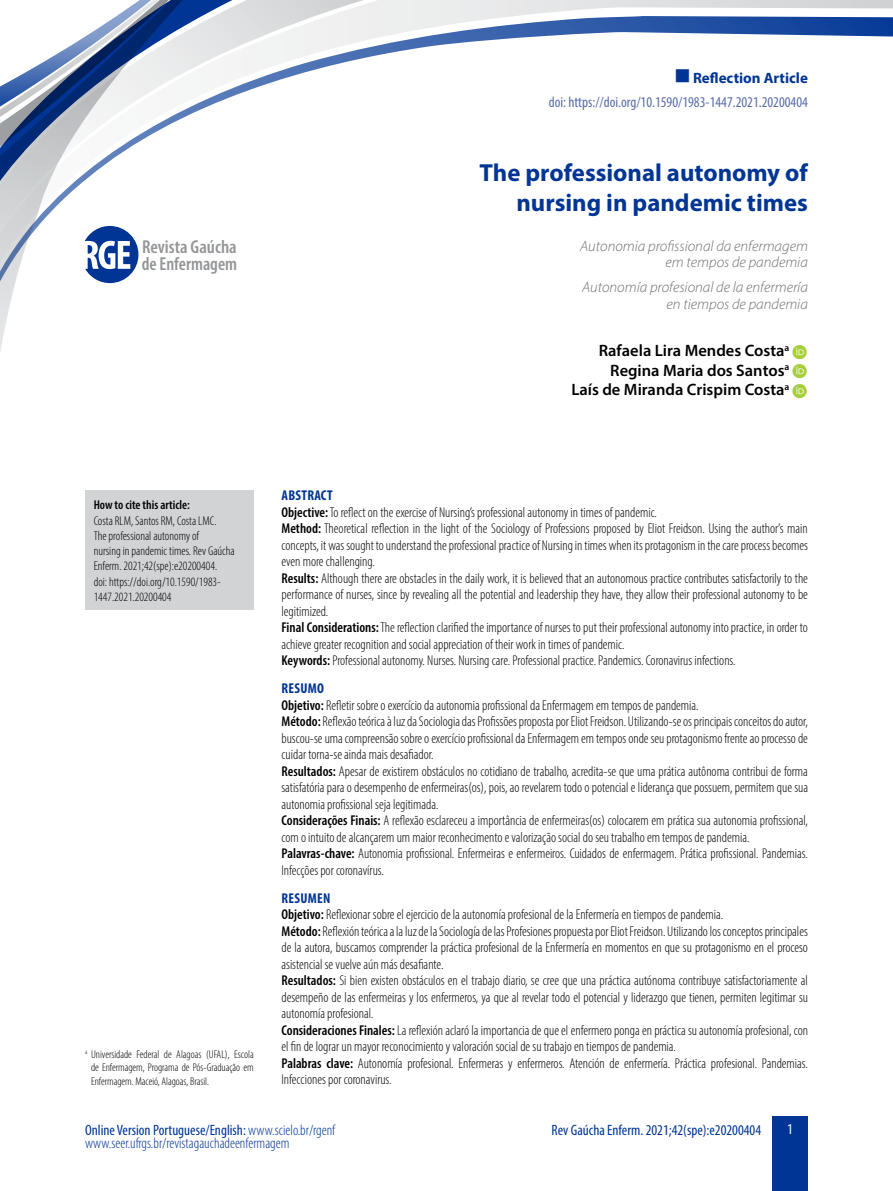
<style>
.page{position:relative;width:893px;height:1191px;background:#fff}
.page>*{position:absolute;margin:0;border:0;box-sizing:border-box;transform-origin:0 0}
.t1{font:700 24.75px/29.7px "Myriad Pro";color:#003595;text-align:right}
.t2{font:600 condensed 18.75px/16.6px "Myriad Pro";color:#939598}
.t3{font:600 16.5px/19.5px "Myriad Pro";color:#000;text-align:right}
.t4{font:italic 300 15px/16.5px "Myriad Pro";color:#6d6e71;text-align:right}
.t5{font:condensed 15px "Myriad Pro";color:#003595}
.t6{font:condensed 15px "Myriad Pro";color:#5a6da7}
.t7{font:300 condensed 15px "Myriad Pro";color:#003595}
.t8{font:700 15px "Myriad Pro";color:#003595}
.t9{font:condensed 15px "Myriad Pro";color:#fff}
.t10{font:300 condensed 14.25px/16.5px "Myriad Pro";color:#000}
.t11{font:300 condensed 12.75px/15.3px "Myriad Pro";color:#000}
.t12{font:600 condensed 12.75px "Myriad Pro";color:#000}
.t13{font:300 condensed 11.25px/13.5px "Myriad Pro";color:#000;text-align:justify}
.s1{font-weight:700;color:#003595}
.s2{font-weight:600}
.s3{font-weight:300}
</style>
<div class="page">
<svg style="left:202px;top:0;width:691px;height:109px"></svg>
<svg style="left:0;top:0;width:202px;height:352px"></svg>
<div style="left:772px;top:1116px;width:36px;height:75px;background:#003595"></div>
<svg style="left:85px;top:226px;width:53px;height:57px"></svg>
<div style="left:85px;top:490px;width:168px;height:120px;background:#d1d3d4"></div>
<svg style="left:676px;top:69px;width:13px;height:14px"></svg>
<p class="t8" style="left:693px;top:68px;width:116px">Reflection Article</p>
<h2 class="t2" style="left:142px;top:238px;width:97px">Revista Gaúcha de Enfermagem</h2>
<p class="t6" style="left:549px;top:93px;width:261px">doi: https://doi.org/10.1590/1983-1447.2021.20200404</p>
<h1 class="t1" style="left:480px;top:157px;width:330px">The professional autonomy of nursing in pandemic times</h1>
<p class="t4" style="left:580px;top:237px;width:229px">Autonomia profissional da enfermagem em tempos de pandemia</p>
<p class="t4" style="left:582px;top:279px;width:227px">Autonomía profesional de la enfermería en tiempos de pandemia</p>
<p class="t3" style="left:571px;top:340px;width:220px">Rafaela Lira Mendes Costa<sup>a<br></sup>Regina Maria dos Santos<sup>a<br></sup>Laís de Miranda Crispim Costa<sup>a</sup></p>
<p class="t12" style="left:94px;top:497px;width:98px">How to cite this article:</p>
<p class="t11" style="left:94px;top:512px;width:143px">Costa RLM, Santos RM, Costa LMC.<br>The professional autonomy of<br>nursing in pandemic times. Rev Gaúcha<br>Enferm. 2021;42(spe):e20200404.<br>doi: https://doi.org/10.1590/1983-<br>1447.2021.20200404</p>
<p class="t13" style="left:91px;top:1047px;width:164px;text-indent:-6px"><sup>a</sup> Universidade Federal de Alagoas (UFAL), Escola de Enfermagem, Programa de Pós-Graduação em Enfermagem. Maceió, Alagoas, Brasil.</p>
<p class="t10" style="left:281px;top:487px;width:528px"><span class="s1">ABSTRACT<br></span><span class="s2">Objective:</span> To reflect on the exercise of Nursing’s professional autonomy in times of pandemic.<br><span class="s2">Method:</span> Theoretical reflection in the light of the Sociology of Professions proposed by Eliot Freidson. Using the author’s main concepts, it was sought to understand the professional practice of Nursing in times when its protagonism in the care process becomes even more challenging.<br><span class="s2">Results:</span> Although there are obstacles in the daily work, it is believed that an autonomous practice contributes satisfactorily to the performance of nurses, since by revealing all the potential and leadership they have, they allow their professional autonomy to be legitimized.<br><span class="s2">Final Considerations:</span> The reflection clarified the importance of nurses to put their professional autonomy into practice, in order to achieve greater recognition and social appreciation of their work in times of pandemic.<br><span class="s2">Keywords:</span> Professional autonomy. Nurses. Nursing care. Professional practice. Pandemics. Coronavirus infections.</p>
<p class="t10" style="left:281px;top:680px;width:528px"><span class="s1">RESUMO<br></span><span class="s2">Objetivo:</span> Refletir sobre o exercício da autonomia profissional da Enfermagem em tempos de pandemia.<br><span class="s2">Método:</span> Reflexão teórica à luz da Sociologia das Profissões proposta por Eliot Freidson. Utilizando-se os principais conceitos do autor, buscou-se uma compreensão sobre o exercício profissional da Enfermagem em tempos onde seu protagonismo frente ao processo de cuidar torna-se ainda mais desafiador.<br><span class="s2">Resultados:</span> Apesar de existirem obstáculos no cotidiano de trabalho, acredita-se que uma prática autônoma contribui de forma satisfatória para o desempenho de enfermeiras(os), pois, ao revelarem todo o potencial e liderança que possuem, permitem que sua autonomia profissional seja legitimada.<br><span class="s2">Considerações Finais:</span> A reflexão esclareceu a importância de enfermeiras(os) colocarem em prática sua autonomia profissional, com o intuito de alcançarem um maior reconhecimento e valorização social do seu trabalho em tempos de pandemia.<br><span class="s2">Palavras-chave:</span> Autonomia profissional. Enfermeiras e enfermeiros. Cuidados de enfermagem. Prática profissional. Pandemias.<br>Infecções por coronavírus.</p>
<p class="t10" style="left:281px;top:889px;width:528px"><span class="s1">RESUMEN<br></span><span class="s2">Objetivo:</span> Reflexionar sobre el ejercicio de la autonomía profesional de la Enfermería en tiempos de pandemia.<br><span class="s2">Método:</span> Reflexión teórica a la luz de la Sociología de las Profesiones propuesta por Eliot Freidson. Utilizando los conceptos principales de la autora, buscamos comprender la práctica profesional de la Enfermería en momentos en que su protagonismo en el proceso asistencial se vuelve aún más desafiante.<br><span class="s2">Resultados:</span> Si bien existen obstáculos en el trabajo diario, se cree que una práctica autónoma contribuye satisfactoriamente al desempeño de las enfermeiras y los enfermeros, ya que al revelar todo el potencial y liderazgo que tienen, permiten legitimar su autonomía profesional.<br><span class="s2">Consideraciones Finales:</span> La reflexión aclaró la importancia de que el enfermero ponga en práctica su autonomía profesional, con el fin de lograr un mayor reconocimiento y valoración social de su trabajo en tiempos de pandemia.<br><span class="s2">Palabras clave:</span> Autonomía profesional. Enfermeras y enfermeros. Atención de enfermería. Práctica profesional. Pandemias.<br>Infecciones por coronavirus.</p>
<p class="t5" style="left:85px;top:1121px;width:252px">Online Version Portuguese/English: <span class="s3">www.scielo.br/rgenf</span></p>
<p class="t7" style="left:85px;top:1134px;width:206px">www.seer.ufrgs.br/revistagauchadeenfermagem</p>
<p class="t5" style="left:552px;top:1121px;width:211px">Rev Gaúcha Enferm. 2021;42(spe):e20200404</p>
<p class="t9" style="left:787px;top:1120px;width:7px">1</p>
</div>
